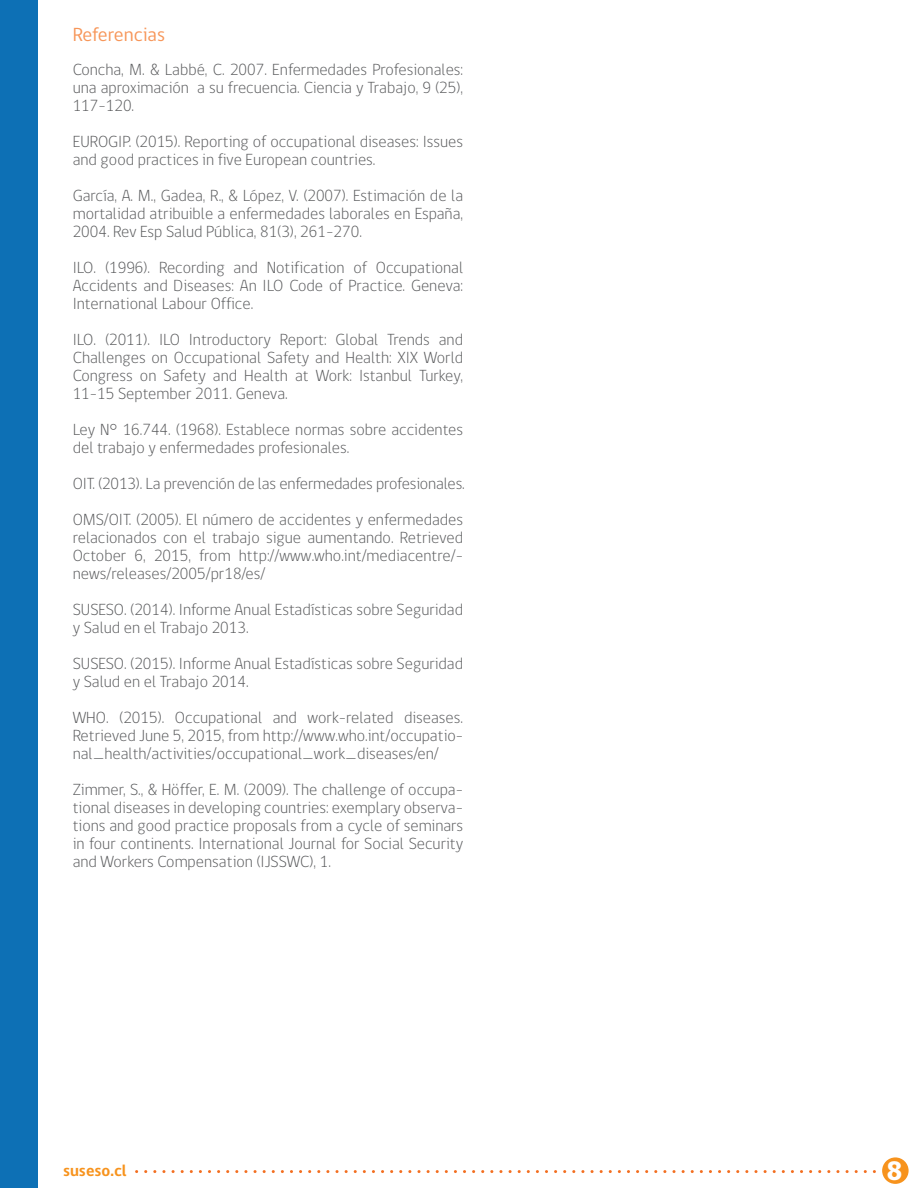
<style>
.page{position:relative;width:918px;height:1188px;background:#fff}
.page>*{position:absolute;margin:0;border:0;box-sizing:border-box;transform-origin:0 0}
.t1{font:800 27.3px "gob CL";color:#fff}
.t2{font:19.5px "gob CL";color:#f79659}
.t3{font:300 16.5px/18px "gob CL";color:#58595b;text-align:justify}
.t4{font:700 16.5px "gob CL";color:#f7931d}
</style>
<div class="page">
<div style="left:0;top:0;width:37px;height:1188px;background:#0d70b5"></div>
<div style="left:882px;top:1157px;width:27px;height:27px;background:#f7931d;border-radius:50%"></div>
<svg style="left:137px;top:1170px;width:738px;height:3px"></svg>
<p class="t2" style="left:73px;top:21px;width:94px">Referencias</p>
<p class="t3" style="left:73px;top:61px;width:392px">Concha, M. &amp; Labbé, C. 2007. Enfermedades Profesionales: una aproximación a su frecuencia. Ciencia y Trabajo, 9 (25), 117-120.</p>
<p class="t3" style="left:73px;top:133px;width:392px">EUROGIP. (2015). Reporting of occupational diseases: Issues and good practices in five European countries.</p>
<p class="t3" style="left:73px;top:187px;width:392px">García, A. M., Gadea, R., &amp; López, V. (2007). Estimación de la mortalidad atribuible a enfermedades laborales en España, 2004. Rev Esp Salud Pública, 81(3), 261–270.</p>
<p class="t3" style="left:73px;top:259px;width:392px">ILO. (1996). Recording and Notification of Occupational Accidents and Diseases: An ILO Code of Practice. Geneva:<br>International Labour Office.</p>
<p class="t3" style="left:73px;top:331px;width:392px">ILO. (2011). ILO Introductory Report: Global Trends and Challenges on Occupational Safety and Health: XIX World Congress on Safety and Health at Work: Istanbul Turkey, 11-15 September 2011. Geneva.</p>
<p class="t3" style="left:73px;top:421px;width:392px">Ley N° 16.744. (1968). Establece normas sobre accidentes del trabajo y enfermedades profesionales.</p>
<p class="t3" style="left:73px;top:466px;width:394px;line-height:36px">OIT. (2013). La prevención de las enfermedades profesionales.<br>OMS/OIT. (2005). El número de accidentes y enfermedades</p>
<p class="t3" style="left:73px;top:529px;width:392px">relacionados con el trabajo sigue aumentando. Retrieved October 6, 2015, from http://www.who.int/mediacentre/- news/releases/2005/pr18/es/</p>
<p class="t3" style="left:73px;top:601px;width:392px">SUSESO. (2014). Informe Anual Estadísticas sobre Seguridad y Salud en el Trabajo 2013.</p>
<p class="t3" style="left:73px;top:655px;width:392px">SUSESO. (2015). Informe Anual Estadísticas sobre Seguridad y Salud en el Trabajo 2014.</p>
<p class="t3" style="left:73px;top:709px;width:392px">WHO. (2015). Occupational and work-related diseases.<br>Retrieved June 5, 2015, from http://www.who.int/occupatio&shy;nal_health/activities/occupational_work_diseases/en/</p>
<p class="t3" style="left:73px;top:781px;width:392px">Zimmer, S., &amp; Höffer, E. M. (2009). The challenge of occupa&shy;tional diseases in developing countries: exemplary observa&shy;tions and good practice proposals from a cycle of seminars in four continents. International Journal for Social Security and Workers Compensation (IJSSWC), 1.</p>
<p class="t4" style="left:63px;top:1159px;width:65px">suseso.cl</p>
<h1 class="t1" style="left:887px;top:1152px;width:18px">8</h1>
</div>
